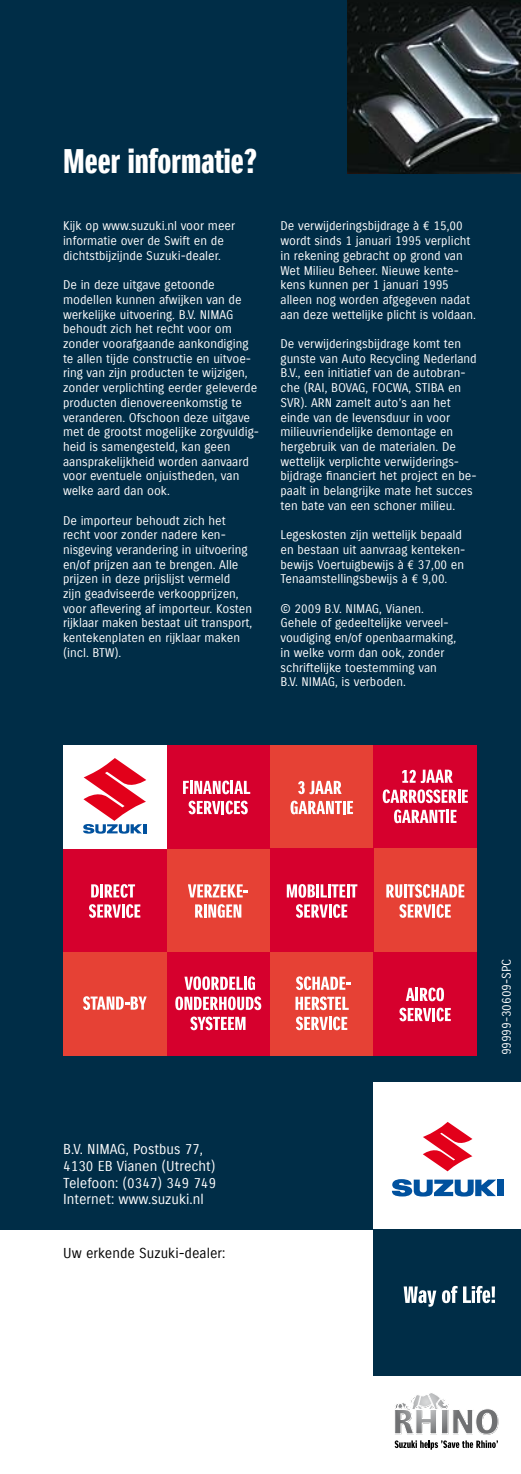
<style>
.page{position:relative;width:521px;height:1474px;background:#fff}
.page>*{position:absolute;margin:0;border:0;box-sizing:border-box;transform-origin:0 0}
.t1{font:33.25px "Suzuki PRO Headline";color:#fff}
.t2{font:14px/16.8px "Suzuki PRO Regular";color:#fff}
.t3{font:14px "Suzuki PRO Regular";color:#000}
.t4{font:12.25px/14.7px "Suzuki PRO Regular";color:#fff}
</style>
<div class="page">
<div style="left:0;top:0;width:521px;height:1228px;background:#002d47"></div>
<svg style="left:395px;top:1393px;width:103px;height:41px"></svg>
<svg style="left:395px;top:1440px;width:103px;height:9px"></svg>
<img style="left:347px;top:0;width:174px;height:174px">
<div style="left:270px;top:952px;width:103px;height:103px;background:#e64135"></div>
<div style="left:270px;top:745px;width:103px;height:103px;background:#e64135"></div>
<svg style="left:298px;top:780px;width:44px;height:14px"></svg>
<svg style="left:290px;top:800px;width:63px;height:14px"></svg>
<div style="left:166px;top:848px;width:104px;height:104px;background:#e64135"></div>
<svg style="left:188px;top:884px;width:60px;height:13px"></svg>
<svg style="left:195px;top:904px;width:46px;height:13px"></svg>
<div style="left:373px;top:745px;width:104px;height:103px;background:#d6002d"></div>
<svg style="left:402px;top:769px;width:51px;height:14px"></svg>
<svg style="left:383px;top:789px;width:85px;height:14px"></svg>
<svg style="left:394px;top:809px;width:51px;height:14px"></svg>
<hr style="left:446px;top:809px;width:3px;height:14px;background:#fff">
<svg style="left:451px;top:809px;width:5px;height:14px"></svg>
<div style="left:166px;top:952px;width:104px;height:103px;background:#d6002d"></div>
<svg style="left:184px;top:976px;width:71px;height:14px"></svg>
<svg style="left:175px;top:996px;width:86px;height:14px"></svg>
<svg style="left:190px;top:1016px;width:55px;height:14px"></svg>
<svg style="left:296px;top:976px;width:55px;height:14px"></svg>
<svg style="left:295px;top:996px;width:54px;height:14px"></svg>
<svg style="left:296px;top:1016px;width:51px;height:14px"></svg>
<div style="left:63px;top:848px;width:103px;height:104px;background:#d6002d"></div>
<svg style="left:91px;top:884px;width:44px;height:13px"></svg>
<svg style="left:89px;top:904px;width:51px;height:13px"></svg>
<div style="left:166px;top:745px;width:104px;height:103px;background:#d6002d"></div>
<svg style="left:183px;top:780px;width:67px;height:14px"></svg>
<svg style="left:189px;top:800px;width:59px;height:14px"></svg>
<div style="left:373px;top:848px;width:104px;height:104px;background:#e64135"></div>
<svg style="left:386px;top:884px;width:78px;height:13px"></svg>
<svg style="left:399px;top:904px;width:52px;height:13px"></svg>
<div style="left:373px;top:952px;width:104px;height:103px;background:#d6002d"></div>
<svg style="left:406px;top:987px;width:38px;height:14px"></svg>
<svg style="left:399px;top:1007px;width:52px;height:14px"></svg>
<div style="left:63px;top:745px;width:103px;height:103px;background:#fff"></div>
<svg style="left:83px;top:758px;width:63px;height:75px"></svg>
<div style="left:63px;top:952px;width:103px;height:103px;background:#e64135"></div>
<svg style="left:83px;top:996px;width:64px;height:13px"></svg>
<div style="left:270px;top:848px;width:103px;height:104px;background:#d6002d"></div>
<svg style="left:287px;top:884px;width:70px;height:13px"></svg>
<svg style="left:296px;top:904px;width:51px;height:13px"></svg>
<div style="left:374px;top:1082px;width:147px;height:147px;background:#fff"></div>
<svg style="left:423px;top:1122px;width:49px;height:49px"></svg>
<div style="left:497px;top:1179px;width:6px;height:17px;background:#00519e"></div>
<svg style="left:392px;top:1179px;width:104px;height:17px"></svg>
<div style="left:374px;top:1229px;width:147px;height:145px;background:#002d47"></div>
<svg style="left:404px;top:1286px;width:32px;height:20px"></svg>
<svg style="left:442px;top:1285px;width:53px;height:18px"></svg>
<h1 class="t1" style="left:63px;top:141px;width:195px">Meer informatie?</h1>
<p class="t4" style="left:63px;top:219px;width:174px">Kijk op www.suzuki.nl voor meer informatie over de Swift en de dichtstbijzijnde Suzuki-dealer.</p>
<p class="t4" style="left:63px;top:278px;width:198px">De in deze uitgave getoonde modellen kunnen afwijken van de werkelijke uitvoering. B.V. NIMAG behoudt zich het recht voor om zonder voorafgaande aankondiging te allen tijde constructie en uitvoe&shy;ring van zijn producten te wijzigen, zonder verplichting eerder geleverde producten dienovereenkomstig te veranderen. Ofschoon deze uitgave met de grootst mogelijke zorgvuldig&shy;heid is samengesteld, kan geen aansprakelijkheid worden aanvaard voor eventuele onjuistheden, van welke aard dan ook.</p>
<p class="t4" style="left:63px;top:513px;width:191px">De importeur behoudt zich het recht voor zonder nadere ken&shy;nisgeving verandering in uitvoering en/of prijzen aan te brengen. Alle prijzen in deze prijslijst vermeld<br>zijn geadviseerde verkoopprijzen, voor aflevering af importeur. Kosten rijklaar maken bestaat uit transport, kentekenplaten en rijklaar maken (incl. BTW).</p>
<p class="t4" style="left:280px;top:219px;width:197px">De verwijderingsbijdrage à € 15,00 wordt sinds 1 januari 1995 verplicht in rekening gebracht op grond van Wet Milieu Beheer. Nieuwe kente&shy;kens kunnen per 1 januari 1995 alleen nog worden afgegeven nadat aan deze wettelijke plicht is voldaan.</p>
<p class="t4" style="left:280px;top:336px;width:198px">De verwijderingsbijdrage komt ten gunste van Auto Recycling Nederland B.V., een initiatief van de autobran&shy;che (RAI, BOVAG, FOCWA, STIBA en SVR). ARN zamelt auto’s aan het einde van de levensduur in voor milieuvriendelijke demontage en hergebruik van de materialen. De wettelijk verplichte verwijderings&shy;bijdrage financiert het project en be&shy;paalt in belangrijke mate het succes ten bate van een schoner milieu.</p>
<p class="t4" style="left:280px;top:527px;width:186px">Legeskosten zijn wettelijk bepaald en bestaan uit aanvraag kenteken&shy;bewijs Voertuigbewijs à € 37,00 en Tenaamstellingsbewijs à € 9,00.</p>
<p class="t4" style="left:280px;top:601px;width:177px">© 2009 B.V. NIMAG, Vianen.<br>Gehele of gedeeltelijke verveel&shy;voudiging en/of openbaarmaking, in welke vorm dan ook, zonder schriftelijke toestemming van<br>B.V. NIMAG, is verboden.</p>
<p class="t2" style="left:63px;top:1140px;width:154px">B.V. NIMAG, Postbus 77,<br>4130 EB Vianen (Utrecht)<br>Telefoon: (0347) 349 749<br>Internet: www.suzuki.nl</p>
<p class="t3" style="left:63px;top:1244px;width:164px">Uw erkende Suzuki-dealer:</p>
<p class="t4" style="left:499px;top:1055px;width:98px;rotate:-90deg">99999-30609-SPC</p>
</div>
